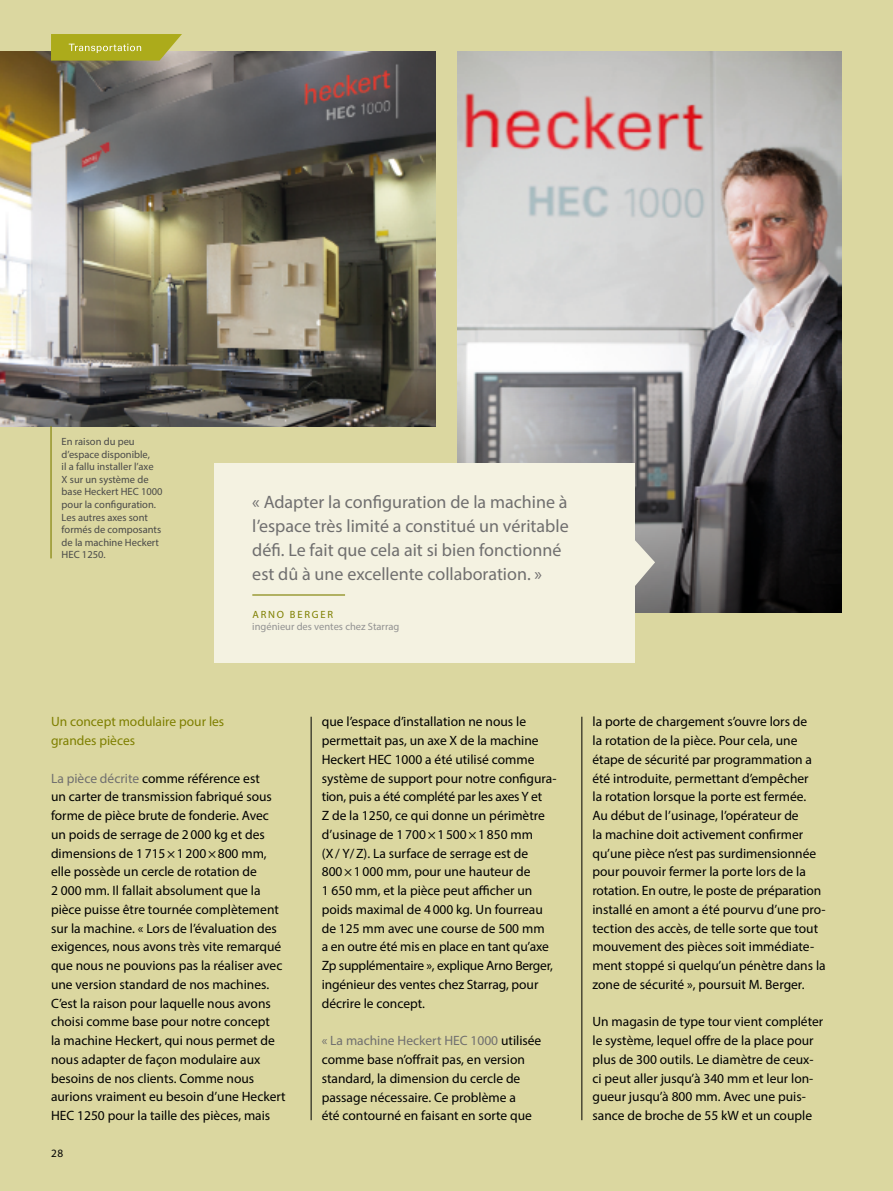
<style>
.page{position:relative;width:893px;height:1191px;background:#dbd7a0}
.page>*{position:absolute;margin:0;border:0;box-sizing:border-box;transform-origin:0 0}
.t1{font:18px/24px "Myriad Pro";color:#706f6f}
.t2{font:13.5px/18.8px "Myriad Pro";color:#000}
.t3{font:13.5px/18.8px "Myriad Pro";color:#7e7f00}
.t4{font:11.25px "Myriad Pro";color:#000}
.t5{font:10.5px/12.6px "Myriad Pro";color:#4a4a49}
.t6{font:10.5px "Myriad Pro";color:#929292}
.t7{font:10.5px "Myriad Pro";letter-spacing:.175em;color:#7e7f00}
.s1{color:#706f6f}
</style>
<div class="page">
<img style="left:0;top:51px;width:436px;height:375px">
<svg style="left:457px;top:51px;width:385px;height:562px;background:#a29c9c"></svg>
<svg style="left:51px;top:34px;width:131px;height:27px;background:#b1b031"></svg>
<hr style="left:581px;top:716px;width:1px;height:404px;background:#000">
<hr style="left:311px;top:716px;width:1px;height:404px;background:#000">
<div style="left:214px;top:464px;width:421px;height:198px;background:#f4f2e1"></div>
<svg style="left:635px;top:538px;width:20px;height:50px"></svg>
<hr style="left:252px;top:594px;width:93px;height:1px;background:#7e7f00">
<hr style="left:50px;top:426px;width:2px;height:132px;background:#7e7f00">
<p class="t5" style="left:62px;top:435px;width:102px">En raison du peu d’espace disponible,<br>il a fallu installer l’axe<br>X sur un système de base Heckert HEC 1000 pour la configuration.<br>Les autres axes sont formés de composants de la machine Heckert<br>HEC 1250.</p>
<h1 class="t1" style="left:252px;top:489px;width:318px">« Adapter la configuration de la machine à l’espace très limité a constitué un véritable défi. Le fait que cela ait si bien fonctionné est dû à une excellente collaboration. »</h1>
<p class="t7" style="left:252px;top:608px;width:82px">ARNO BERGER</p>
<p class="t6" style="left:252px;top:620px;width:148px">ingénieur des ventes chez Starrag</p>
<p class="t3" style="left:51px;top:712px;width:175px">Un concept modulaire pour les grandes pièces</p>
<p class="t2" style="left:51px;top:768px;width:236px"><span class="s1">La pièce décrite</span> comme référence est<br>un carter de transmission fabriqué sous forme de pièce brute de fonderie. Avec un poids de serrage de 2000 kg et des dimensions de 1715×1200×800 mm, elle possède un cercle de rotation de<br>2 000 mm. Il fallait absolument que la pièce puisse être tournée complètement sur la machine. « Lors de l’évaluation des exigences, nous avons très vite remarqué que nous ne pouvions pas la réaliser avec une version standard de nos machines.<br>C’est la raison pour laquelle nous avons choisi comme base pour notre concept<br>la machine Heckert, qui nous permet de nous adapter de façon modulaire aux besoins de nos clients. Comme nous aurions vraiment eu besoin d’une Heckert HEC 1250 pour la taille des pièces, mais</p>
<p class="t4" style="left:51px;top:1145px;width:14px">28</p>
<p class="t2" style="left:322px;top:712px;width:236px">que l’espace d’installation ne nous le permettait pas, un axe X de la machine Heckert HEC 1000 a été utilisé comme système de support pour notre configura&shy;tion, puis a été complété par les axes Y et<br>Z de la 1250, ce qui donne un périmètre d’usinage de 1700×1500×1850 mm<br>(X/ Y/Z). La surface de serrage est de 800×1000 mm, pour une hauteur de<br>1 650 mm, et la pièce peut afficher un poids maximal de 4000 kg. Un fourreau de 125 mm avec une course de 500 mm<br>a en outre été mis en place en tant qu’axe Zp supplémentaire », explique Arno Berger, ingénieur des ventes chez Starrag, pour décrire le concept.</p>
<p class="t2" style="left:322px;top:1031px;width:221px"><span class="s1">« La machine Heckert HEC 1000</span> utilisée comme base n’offrait pas, en version standard, la dimension du cercle de passage nécessaire. Ce problème a<br>été contourné en faisant en sorte que</p>
<p class="t2" style="left:592px;top:712px;width:235px">la porte de chargement s’ouvre lors de<br>la rotation de la pièce. Pour cela, une étape de sécurité par programmation a été introduite, permettant d’empêcher<br>la rotation lorsque la porte est fermée.<br>Au début de l’usinage, l’opérateur de<br>la machine doit activement confirmer qu’une pièce n’est pas surdimensionnée pour pouvoir fermer la porte lors de la rotation. En outre, le poste de préparation installé en amont a été pourvu d’une pro&shy;tection des accès, de telle sorte que tout mouvement des pièces soit immédiate&shy;ment stoppé si quelqu’un pénètre dans la zone de sécurité », poursuit M. Berger.</p>
<p class="t2" style="left:592px;top:1012px;width:232px">Un magasin de type tour vient compléter le système, lequel offre de la place pour plus de 300 outils. Le diamètre de ceux&shy;ci peut aller jusqu’à 340 mm et leur lon&shy;gueur jusqu’à 800 mm. Avec une puis&shy;sance de broche de 55 kW et un couple</p>
</div>
